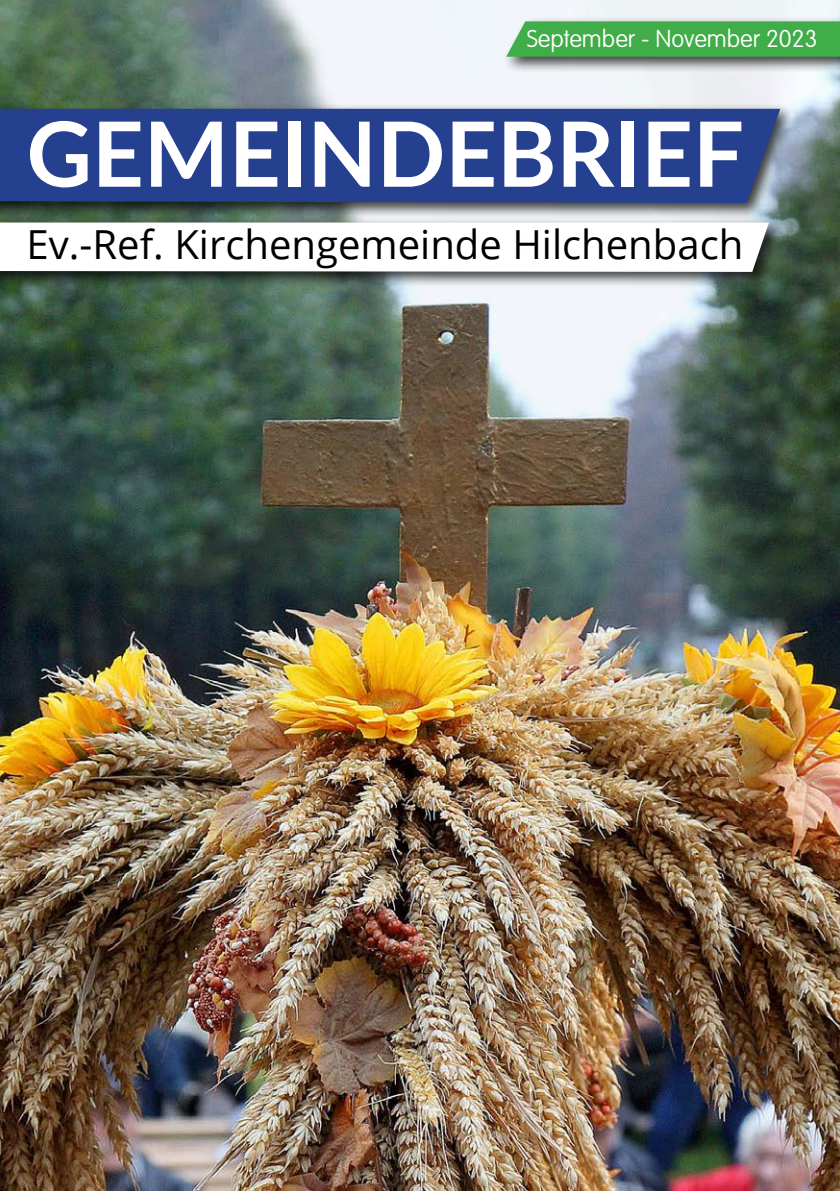
<style>
.page{position:relative;width:840px;height:1191px;background:#fff}
.page>*{position:absolute;margin:0;border:0;box-sizing:border-box;transform-origin:0 0}
.t1{font:700 90px "Lato";color:#fff}
.t2{font:40px "Open Sans";color:#000}
.t3{font:300 24px "Avalon Type";color:#fff}
</style>
<div class="page">
<img style="left:0;top:0;width:839px;height:1191px">
<div style="left:0;top:103px;width:795px;height:116px;background:#000;opacity:.75"></div>
<div style="left:0;top:109px;width:779px;height:94px;background:#25408f"></div>
<div style="left:0;top:217px;width:783px;height:71px;background:#000;opacity:.75"></div>
<svg style="left:0;top:222px;width:768px;height:50px"></svg>
<div style="left:502px;top:16px;width:337px;height:57px;background:#000;opacity:.75"></div>
<svg style="left:506px;top:21px;width:333px;height:36px;background:#47ae4f"></svg>
<p class="t3" style="left:526px;top:25px;width:292px">September - November 2023</p>
<h1 class="t1" style="left:27px;top:88px;width:718px">GEMEINDEBRIEF</h1>
<p class="t2" style="left:27px;top:217px;width:717px">Ev.-Ref. Kirchengemeinde Hilchenbach</p>
</div>
